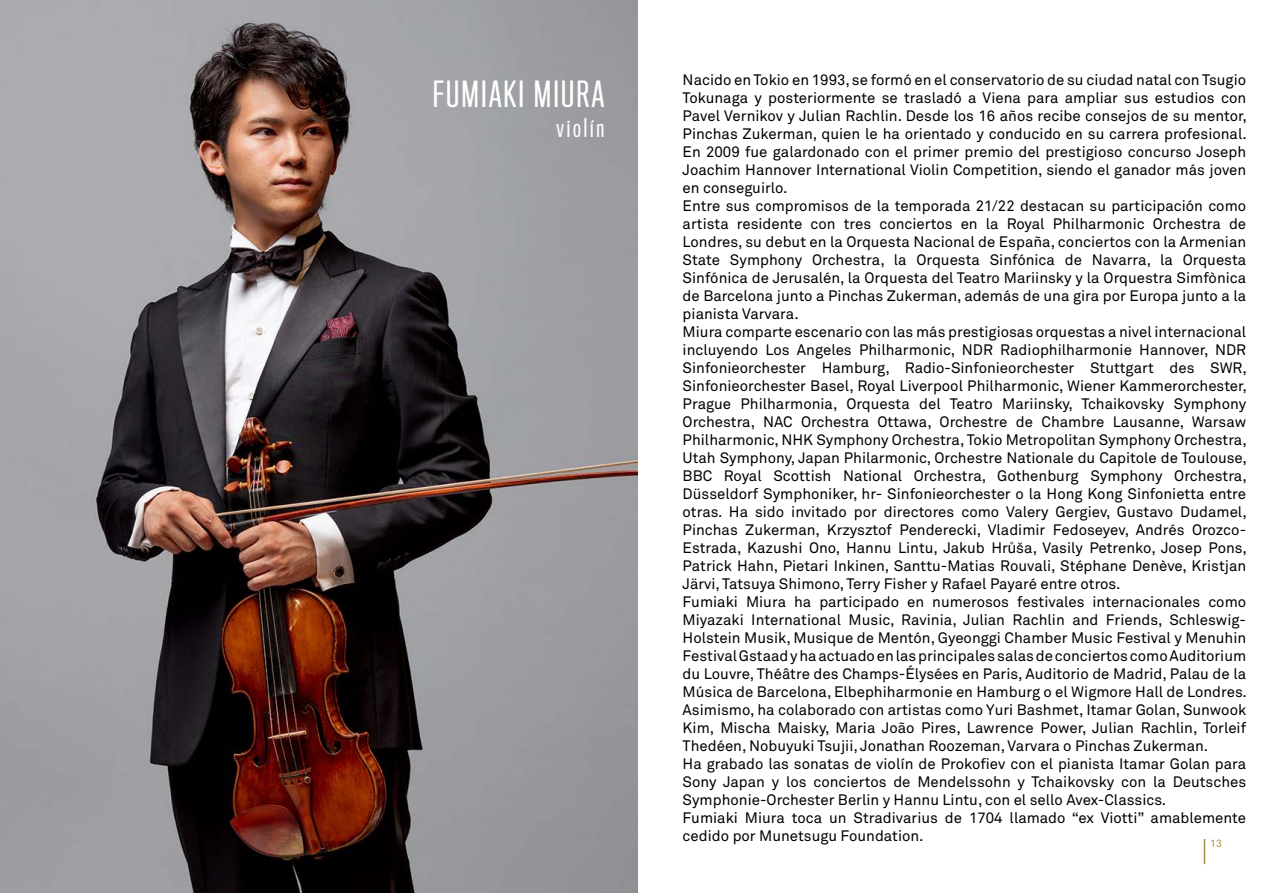
<style>
.page{position:relative;width:1276px;height:893px;background:#fff}
.page>*{position:absolute;margin:0;border:0;box-sizing:border-box;transform-origin:0 0}
.t1{font:33.15px "Titling Gothic FB Comp";letter-spacing:.06em;color:#fff;scale:1.1 1}
.t2{font:23.7px "Titling Gothic FB Comp";letter-spacing:.11em;color:#fff;scale:1.1 1}
.t3{font:15px/18px "Akkurat VR";color:#000}
.t4{font:10.5px "Akkurat VR";color:#a49144}
.s1{font-family:"Arial"}
</style>
<div class="page">
<hr style="left:1203px;top:839px;width:2px;height:25px;background:#a49144">
<img style="left:0;top:0;width:638px;height:893px">
<h1 class="t1" style="left:433px;top:75px;width:157px">FUMIAKI MIURA</h1>
<h2 class="t2" style="left:556px;top:114px;width:45px">violín</h2>
<p class="t3" style="left:682px;top:71px;width:566px">Nacido en Tokio en 1993, se formó en el conservatorio de su ciudad natal con Tsugio Tokunaga y posteriormente se trasladó a Viena para ampliar sus estudios con Pavel Vernikov y Julian Rachlin. Desde los 16 años recibe consejos de su mentor, Pinchas Zukerman, quien le ha orientado y conducido en su carrera profesional.<br>En 2009 fue galardonado con el primer premio del prestigioso concurso Joseph Joachim Hannover International Violin Competition, siendo el ganador más joven en conseguirlo.<br>Entre sus compromisos de la temporada 21/22 destacan su participación como artista residente con tres conciertos en la Royal Philharmonic Orchestra de Londres, su debut en la Orquesta Nacional de España, conciertos con la Armenian State Symphony Orchestra, la Orquesta Sinfónica de Navarra, la Orquesta Sinfónica de Jerusalén, la Orquesta del Teatro Mariinsky y la Orquestra Simfònica de Barcelona junto a Pinchas Zukerman, además de una gira por Europa junto a la pianista Varvara.<br>Miura comparte escenario con las más prestigiosas orquestas a nivel internacional incluyendo Los Angeles Philharmonic, NDR Radiophilharmonie Hannover, NDR Sinfonieorchester Hamburg, Radio-Sinfonieorchester Stuttgart des SWR, Sinfonieorchester Basel, Royal Liverpool Philharmonic, Wiener Kammerorchester, Prague Philharmonia, Orquesta del Teatro Mariinsky, Tchaikovsky Symphony Orchestra, NAC Orchestra Ottawa, Orchestre de Chambre Lausanne, Warsaw Philharmonic, NHK Symphony Orchestra, Tokio Metropolitan Symphony Orchestra, Utah Symphony, Japan Philarmonic, Orchestre Nationale du Capitole de Toulouse, BBC Royal Scottish National Orchestra, Gothenburg Symphony Orchestra, Düsseldorf Symphoniker, hr- Sinfonieorchester o la Hong Kong Sinfonietta entre otras. Ha sido invitado por directores como Valery Gergiev, Gustavo Dudamel, Pinchas Zukerman, Krzysztof Penderecki, Vladimir Fedoseyev, Andrés Orozco-Estrada, Kazushi Ono, Hannu Lintu, Jakub Hr<span class="s1">ů</span>ša, Vasily Petrenko, Josep Pons, Patrick Hahn, Pietari Inkinen, Santtu-Matias Rouvali, Stéphane Denève, Kristjan Järvi, Tatsuya Shimono, Terry Fisher y Rafael Payaré entre otros.<br>Fumiaki Miura ha participado en numerosos festivales internacionales como Miyazaki International Music, Ravinia, Julian Rachlin and Friends, Schleswig-Holstein Musik, Musique de Mentón, Gyeonggi Chamber Music Festival y Menuhin Festival Gstaad y ha actuado en las principales salas de conciertos como Auditorium du Louvre, Théâtre des Champs-Élysées en Paris, Auditorio de Madrid, Palau de la Música de Barcelona, Elbephiharmonie en Hamburg o el Wigmore Hall de Londres.<br>Asimismo, ha colaborado con artistas como Yuri Bashmet, Itamar Golan, Sunwook Kim, Mischa Maisky, Maria João Pires, Lawrence Power, Julian Rachlin, Torleif Thedéen, Nobuyuki Tsujii, Jonathan Roozeman, Varvara o Pinchas Zukerman.<br>Ha grabado las sonatas de violín de Prokofiev con el pianista Itamar Golan para Sony Japan y los conciertos de Mendelssohn y Tchaikovsky con la Deutsches Symphonie-Orchester Berlin y Hannu Lintu, con el sello Avex-Classics.<br>Fumiaki Miura toca un Stradivarius de 1704 llamado “ex Viotti” amablemente cedido por Munetsugu Foundation.</p>
<p class="t4" style="left:1210px;top:837px;width:13px">13</p>
</div>
